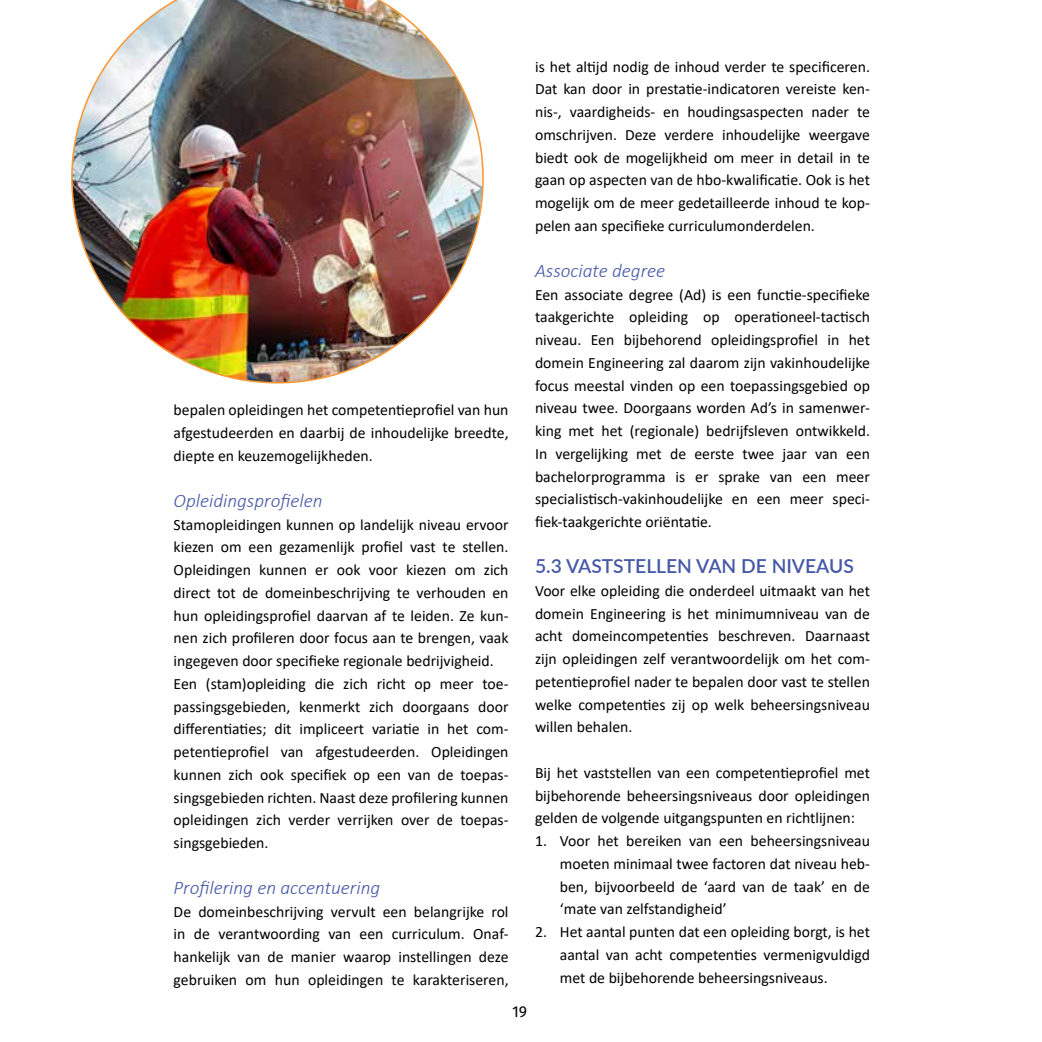
<style>
.page{position:relative;width:1042px;height:1042px;background:#fff}
.page>*{position:absolute;margin:0;border:0;box-sizing:border-box;transform-origin:0 0}
.t1{font:italic 300 19.25px "Calibri";color:#4658a7}
.t2{font:600 19.25px "Lato";color:#4658a7}
.t3{font:15.75px/22.8px "Calibri";color:#000;text-align:justify}
.t4{font:15.75px "Fira Sans OT";color:#000}
</style>
<div class="page">
<img style="left:71px;top:0;width:413px;height:383px">
<p class="t3" style="left:174px;top:398px;width:336px">bepalen opleidingen het competentieprofiel van hun afgestudeerden en daarbij de inhoudelijke breedte, diepte en keuzemogelijkheden.</p>
<p class="t1" style="left:174px;top:488px;width:150px">Opleidingsprofielen</p>
<p class="t3" style="left:174px;top:512px;width:336px;text-align:left">Stamopleidingen kunnen op landelijk niveau ervoor kiezen om een gezamenlijk profiel vast te stellen.<br>Opleidingen kunnen er ook voor kiezen om zich direct tot de domeinbeschrijving te verhouden en hun opleidingsprofiel daarvan af te leiden. Ze kun&shy;nen zich profileren door focus aan te brengen, vaak ingegeven door specifieke regionale bedrijvigheid.<br>Een (stam)opleiding die zich richt op meer toe&shy;passingsgebieden, kenmerkt zich doorgaans door differentiaties; dit impliceert variatie in het com&shy;petentieprofiel van afgestudeerden. Opleidingen kunnen zich ook specifiek op een van de toepas&shy;singsgebieden richten. Naast deze profilering kunnen opleidingen zich verder verrijken over de toepas&shy;singsgebieden.</p>
<p class="t1" style="left:174px;top:875px;width:208px">Profilering en accentuering</p>
<p class="t3" style="left:174px;top:899px;width:336px">De domeinbeschrijving vervult een belangrijke rol in de verantwoording van een curriculum. Onaf&shy;hankelijk van de manier waarop instellingen deze gebruiken om hun opleidingen te karakteriseren,</p>
<p class="t4" style="left:512px;top:1001px;width:16px">19</p>
<p class="t3" style="left:535px;top:55px;width:336px">is het altijd nodig de inhoud verder te specificeren.<br>Dat kan door in prestatie-indicatoren vereiste ken&shy;nis-, vaardigheids- en houdingsaspecten nader te omschrijven. Deze verdere inhoudelijke weergave biedt ook de mogelijkheid om meer in detail in te gaan op aspecten van de hbo-kwalificatie. Ook is het mogelijk om de meer gedetailleerde inhoud te kop&shy;pelen aan specifieke curriculumonderdelen.</p>
<p class="t1" style="left:535px;top:259px;width:132px">Associate degree</p>
<p class="t3" style="left:535px;top:283px;width:336px">Een associate degree (Ad) is een functie-specifieke taakgerichte opleiding op operationeel-tactisch niveau. Een bijbehorend opleidingsprofiel in het domein Engineering zal daarom zijn vakinhoudelijke focus meestal vinden op een toepassingsgebied op niveau twee. Doorgaans worden Ad’s in samenwer&shy;king met het (regionale) bedrijfsleven ontwikkeld.<br>In vergelijking met de eerste twee jaar van een bachelorprogramma is er sprake van een meer specialistisch-vakinhoudelijke en een meer speci&shy;fiek-taakgerichte oriëntatie.</p>
<p class="t2" style="left:535px;top:552px;width:320px">5.3 VASTSTELLEN VAN DE NIVEAUS</p>
<p class="t3" style="left:535px;top:579px;width:336px">Voor elke opleiding die onderdeel uitmaakt van het domein Engineering is het minimumniveau van de acht domeincompetenties beschreven. Daarnaast zijn opleidingen zelf verantwoordelijk om het com&shy;petentieprofiel nader te bepalen door vast te stellen welke competenties zij op welk beheersingsniveau willen behalen.</p>
<p class="t3" style="left:535px;top:761px;width:336px">Bij het vaststellen van een competentieprofiel met bijbehorende beheersingsniveaus door opleidingen gelden de volgende uitgangspunten en richtlijnen:</p>
<p class="t3" style="left:560px;top:829px;width:312px;text-indent:-25px">1. Voor het bereiken van een beheersingsniveau moeten minimaal twee factoren dat niveau heb&shy;ben, bijvoorbeeld de ‘aard van de taak’ en de ‘mate van zelfstandigheid’</p>
<p class="t3" style="left:560px;top:920px;width:312px;text-indent:-25px">2. Het aantal punten dat een opleiding borgt, is het aantal van acht competenties vermenigvuldigd met de bijbehorende beheersingsniveaus.</p>
</div>
